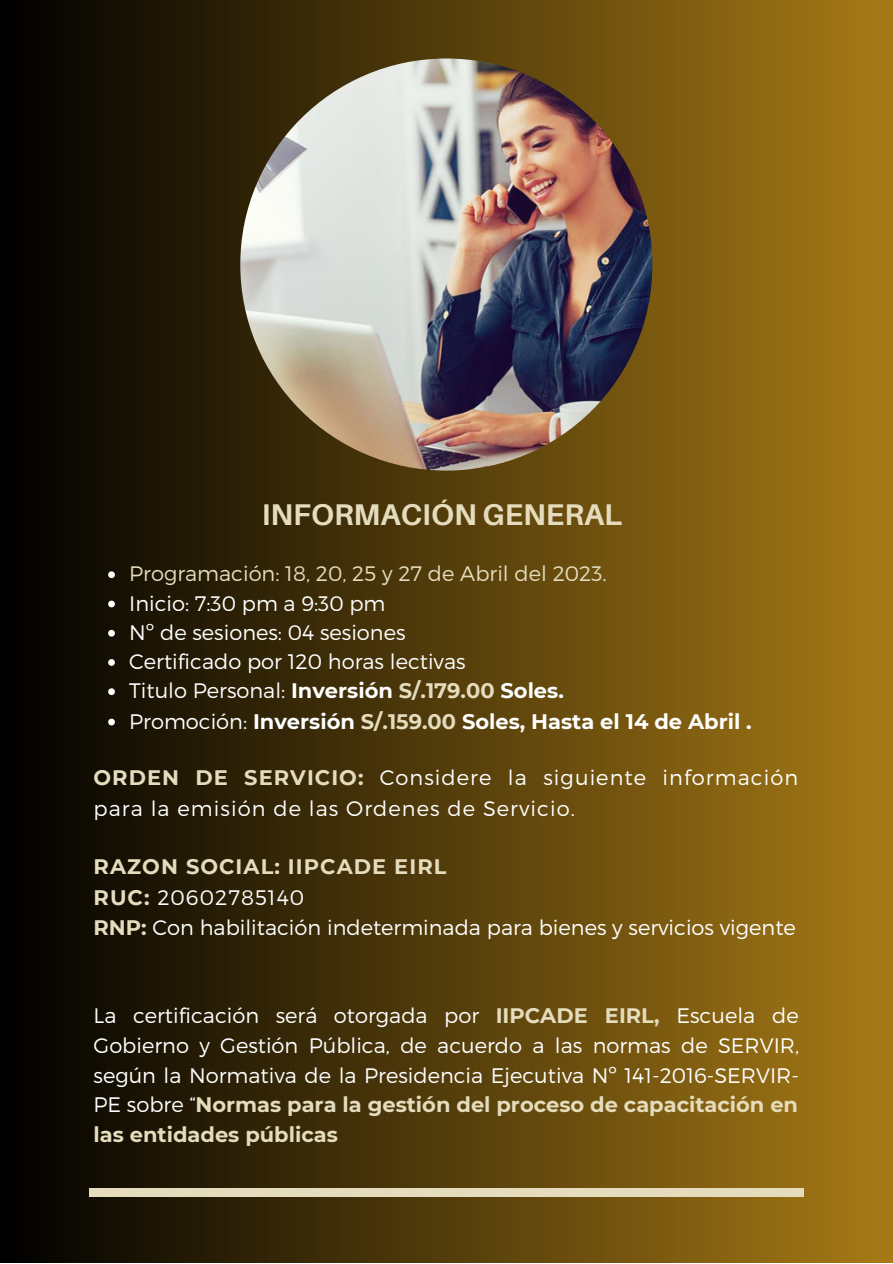
<style>
.page{position:relative;width:893px;height:1264px;background:#fff}
.page>*{position:absolute;margin:0;border:0;box-sizing:border-box;transform-origin:0 0}
.t1{font:700 30px "Aileron";color:#e4dcbd}
.t2{font:300 21px/29.5px "Montserrat";color:#fff}
.t3{font:300 21px/30.3px "Montserrat";letter-spacing:.05em;color:#fff}
.t4{font:300 21px "Montserrat";color:#e4dcbd}
.s1{font-weight:700}
.s2{font-weight:700;color:#e4dcbd}
.s3{font-weight:700;color:#fcfeff}
</style>
<div class="page">
<div style="left:0;top:0;width:892px;height:1262px;background:linear-gradient(to right,#000,#a77a16)"></div>
<div style="left:89px;top:1188px;width:714px;height:7px;background:#e4dcbd"></div>
<img style="left:240px;top:58px;width:412px;height:412px;border-radius:50%">
<svg style="left:108px;top:571px;width:7px;height:7px"></svg>
<svg style="left:108px;top:600px;width:7px;height:7px"></svg>
<svg style="left:108px;top:630px;width:7px;height:6px"></svg>
<svg style="left:108px;top:659px;width:7px;height:7px"></svg>
<svg style="left:108px;top:688px;width:7px;height:7px"></svg>
<svg style="left:108px;top:718px;width:7px;height:7px"></svg>
<h1 class="t1" style="left:262px;top:496px;width:362px">INFORMACIÓN GENERAL</h1>
<p class="t4" style="left:129px;top:560px;width:479px">Programación: 18, 20, 25 y 27 de Abril del 2023.</p>
<p class="t2" style="left:129px;top:587px;width:624px">Inicio: 7:30 pm a 9:30 pm<br>Nº de sesiones: 04 sesiones<br>Certificado por 120 horas lectivas<br>Titulo Personal: <span class="s1">Inversión</span> <span class="s2">S/.179.00</span> <span class="s3">Soles.<br></span>Promoción: <span class="s3">Inversión</span> <span class="s2">S/.159.00</span> <span class="s1">Soles, Hasta el 14 de Abril .</span></p>
<p class="t3" style="left:93px;top:761px;width:706px"><span class="s2">ORDEN DE SERVICIO:</span> Considere la siguiente información para la emisión de las Ordenes de Servicio.</p>
<p class="t2" style="left:93px;top:850px;width:703px;line-height:30.3px"><span class="s2">RAZON SOCIAL: IIPCADE EIRL<br>RUC:</span> 20602785140<br><span class="s2">RNP:</span> Con habilitación indeterminada para bienes y servicios vigente</p>
<p class="t2" style="left:93px;top:999px;width:707px;text-align:justify">La certificación será otorgada por <span class="s2">IIPCADE EIRL,</span> Escuela de Gobierno y Gestión Pública, de acuerdo a las normas de SERVIR, según la Normativa de la Presidencia Ejecutiva Nº 141-2016-SERVIR-PE sobre “<span class="s2">Normas para la gestión del proceso de capacitación en las entidades públicas</span></p>
</div>
